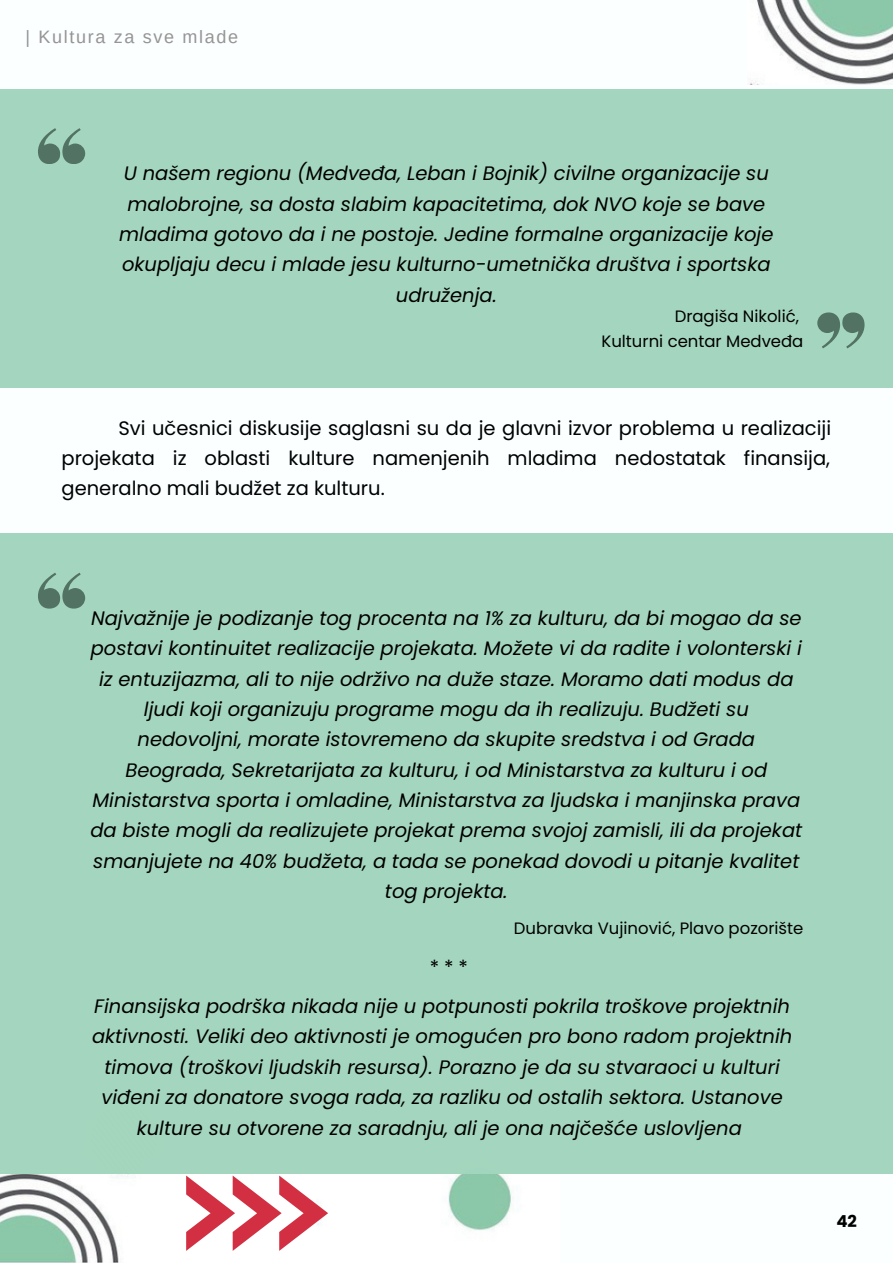
<style>
.page{position:relative;width:893px;height:1264px;background:#fff}
.page>*{position:absolute;margin:0;border:0;box-sizing:border-box;transform-origin:0 0}
.t1{font:italic 19.5px/30.3px "Poppins";color:#000;text-align:center}
.t2{font:19.5px/30.3px "Poppins";color:#000;text-align:justify}
.t3{font:18px "Arimo";letter-spacing:.09em;color:#969494}
.t4{font:16.5px "Poppins";color:#000}
.t5{font:700 16.5px "Poppins";color:#000}
</style>
<div class="page">
<div style="left:0;top:0;width:892px;height:1262px;background:#fbffff"></div>
<div style="left:0;top:89px;width:892px;height:298px;background:#a3d6be"></div>
<img style="left:0;top:1173px;width:559px;height:89px">
<div style="left:142px;top:1157px;width:174px;height:105px;background:#fff"></div>
<svg style="left:186px;top:1175px;width:142px;height:75px"></svg>
<div style="left:0;top:533px;width:892px;height:640px;background:#a3d6be"></div>
<svg style="left:38px;top:128px;width:47px;height:36px"></svg>
<svg style="left:817px;top:312px;width:47px;height:36px"></svg>
<svg style="left:38px;top:572px;width:47px;height:36px"></svg>
<img style="left:750px;top:0;width:142px;height:84px">
<p class="t3" style="left:26px;top:27px;width:214px">| Kultura za sve mlade</p>
<p class="t1" style="left:119px;top:158px;width:655px">U našem regionu (Medveđa, Leban i Bojnik) civilne organizacije su malobrojne, sa dosta slabim kapacitetima, dok NVO koje se bave mladima gotovo da i ne postoje. Jedine formalne organizacije koje okupljaju decu i mlade jesu kulturno-umetnička društva i sportska udruženja.</p>
<p class="t4" style="left:674px;top:304px;width:126px">Dragiša Nikolić,</p>
<p class="t4" style="left:601px;top:330px;width:203px">Kulturni centar Medveđa</p>
<p class="t2" style="left:61px;top:413px;width:771px;text-indent:57px">Svi učesnici diskusije saglasni su da je glavni izvor problema u realizaciji projekata iz oblasti kulture namenjenih mladima nedostatak finansija, generalno mali budžet za kulturu.</p>
<p class="t1" style="left:90px;top:603px;width:713px">Najvažnije je podizanje tog procenta na 1% za kulturu, da bi mogao da se postavi kontinuitet realizacije projekata. Možete vi da radite i volonterski i iz entuzijazma, ali to nije održivo na duže staze. Moramo dati modus da ljudi koji organizuju programe mogu da ih realizuju. Budžeti su nedovoljni, morate istovremeno da skupite sredstva i od Grada Beograda, Sekretarijata za kulturu, i od Ministarstva za kulturu i od Ministarstva sporta i omladine, Ministarstva za ljudska i manjinska prava da biste mogli da realizujete projekat prema svojoj zamisli, ili da projekat smanjujete na 40% budžeta, a tada se ponekad dovodi u pitanje kvalitet tog projekta.</p>
<p class="t4" style="left:514px;top:916px;width:291px">Dubravka Vujinović, Plavo pozorište</p>
<p class="t2" style="left:429px;top:952px;width:40px">***</p>
<p class="t1" style="left:92px;top:991px;width:701px">Finansijska podrška nikada nije u potpunosti pokrila troškove projektnih aktivnosti. Veliki deo aktivnosti je omogućen pro bono radom projektnih timova (troškovi ljudskih resursa). Porazno je da su stvaraoci u kulturi viđeni za donatore svoga rada, za razliku od ostalih sektora. Ustanove kulture su otvorene za saradnju, ali je ona najčešće uslovljena</p>
<p class="t5" style="left:836px;top:1209px;width:22px">42</p>
</div>
